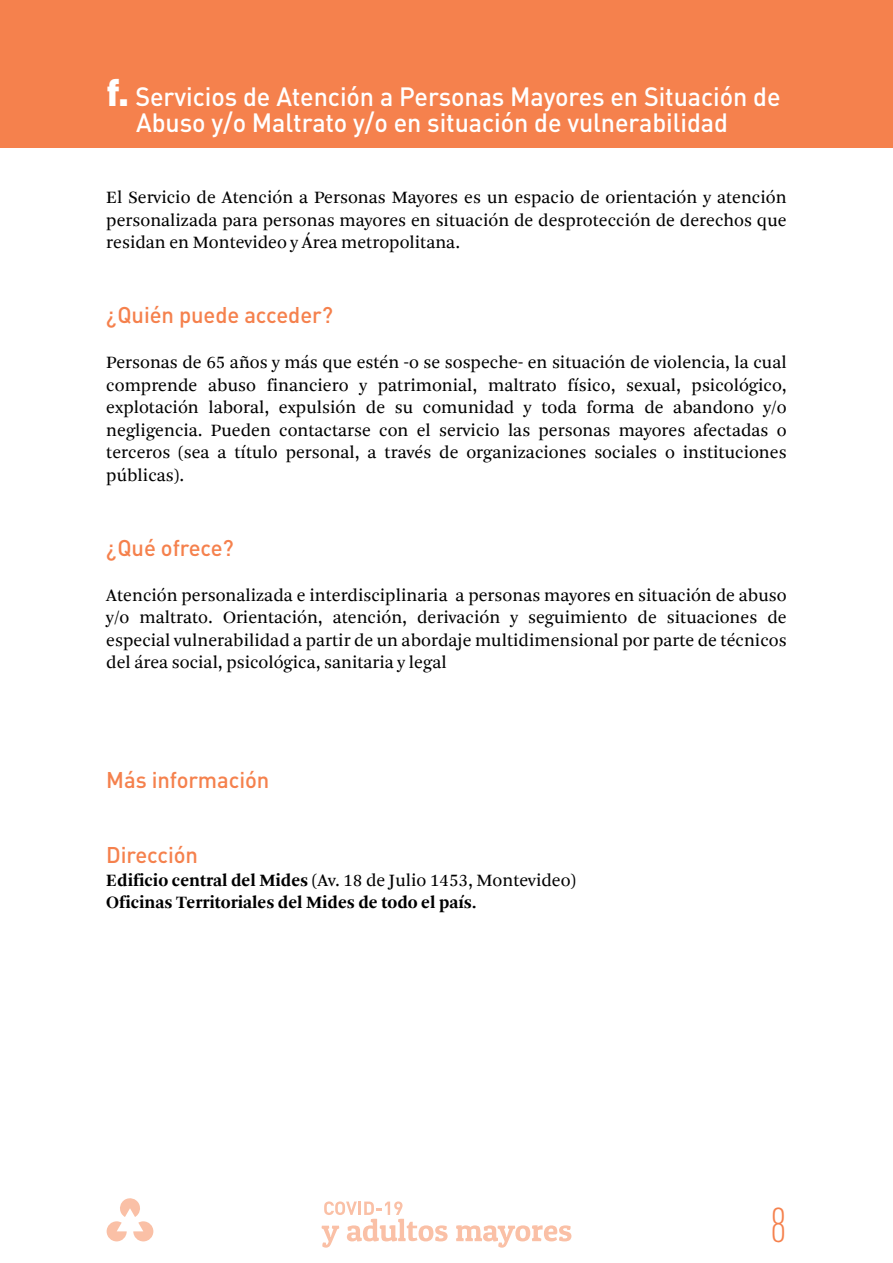
<style>
.page{position:relative;width:893px;height:1263px;background:#fff}
.page>*{position:absolute;margin:0;border:0;box-sizing:border-box;transform-origin:0 0}
.t1{font:300 condensed 48px "DIN Pro";color:#f5814d}
.t2{font:500 26.1px/26.1px "DIN Pro";letter-spacing:-.005em;color:#fff;scale:.96 1}
.t3{font:500 22.5px "DIN Pro";letter-spacing:-.005em;color:#f5814d}
.t4{font:18px/22.5px "Arnhem LF Blond";color:#000;text-align:justify}
.t5{font:700 18px "Arnhem LF";color:#000}
.s1{font-weight:900;font-size:37.5px}
.s2{font-family:"Arnhem LF";font-weight:700}
</style>
<div class="page">
<div style="left:0;top:0;width:893px;height:148px;background:#f5814d"></div>
<svg style="left:107px;top:1198px;width:46px;height:43px"></svg>
<svg style="left:322px;top:1201px;width:126px;height:46px"></svg>
<svg style="left:456px;top:1225px;width:115px;height:22px"></svg>
<h2 class="t2" style="left:136px;top:80px;width:673px;text-indent:-30px"><span class="s1">f.</span> Servicios de Atención a Personas Mayores en Situación de<br>Abuso y/o Maltrato y/o en situación de vulnerabilidad</h2>
<p class="t4" style="left:106px;top:186px;width:682px">El Servicio de Atención a Personas Mayores es un espacio de orientación y atención personalizada para personas mayores en situación de desprotección de derechos que residan en Montevideo y Área metropolitana.</p>
<p class="t3" style="left:106px;top:297px;width:228px">¿Quién puede acceder?</p>
<p class="t4" style="left:106px;top:351px;width:682px">Personas de 65 años y más que estén -o se sospeche- en situación de violencia, la cual comprende abuso financiero y patrimonial, maltrato físico, sexual, psicológico, explotación laboral, expulsión de su comunidad y toda forma de abandono y/o negligencia. Pueden contactarse con el servicio las personas mayores afectadas o terceros (sea a título personal, a través de organizaciones sociales o instituciones públicas).</p>
<p class="t3" style="left:106px;top:529px;width:129px">¿Qué ofrece?</p>
<p class="t4" style="left:106px;top:584px;width:682px">Atención personalizada e interdisciplinaria a personas mayores en situación de abuso y/o maltrato. Orientación, atención, derivación y seguimiento de situaciones de especial vulnerabilidad a partir de un abordaje multidimensional por parte de técnicos del área social, psicológica, sanitaria y legal</p>
<p class="t3" style="left:106px;top:762px;width:165px">Más información</p>
<p class="t3" style="left:106px;top:837px;width:93px">Dirección</p>
<p class="t4" style="left:106px;top:869px;width:471px"><span class="s2">Edificio central del Mides</span> (Av. 18 de Julio 1453, Montevideo)</p>
<p class="t5" style="left:106px;top:892px;width:372px">Oficinas Territoriales del Mides de todo el país.</p>
<h1 class="t1" style="left:770px;top:1191px;width:18px">8</h1>
</div>
